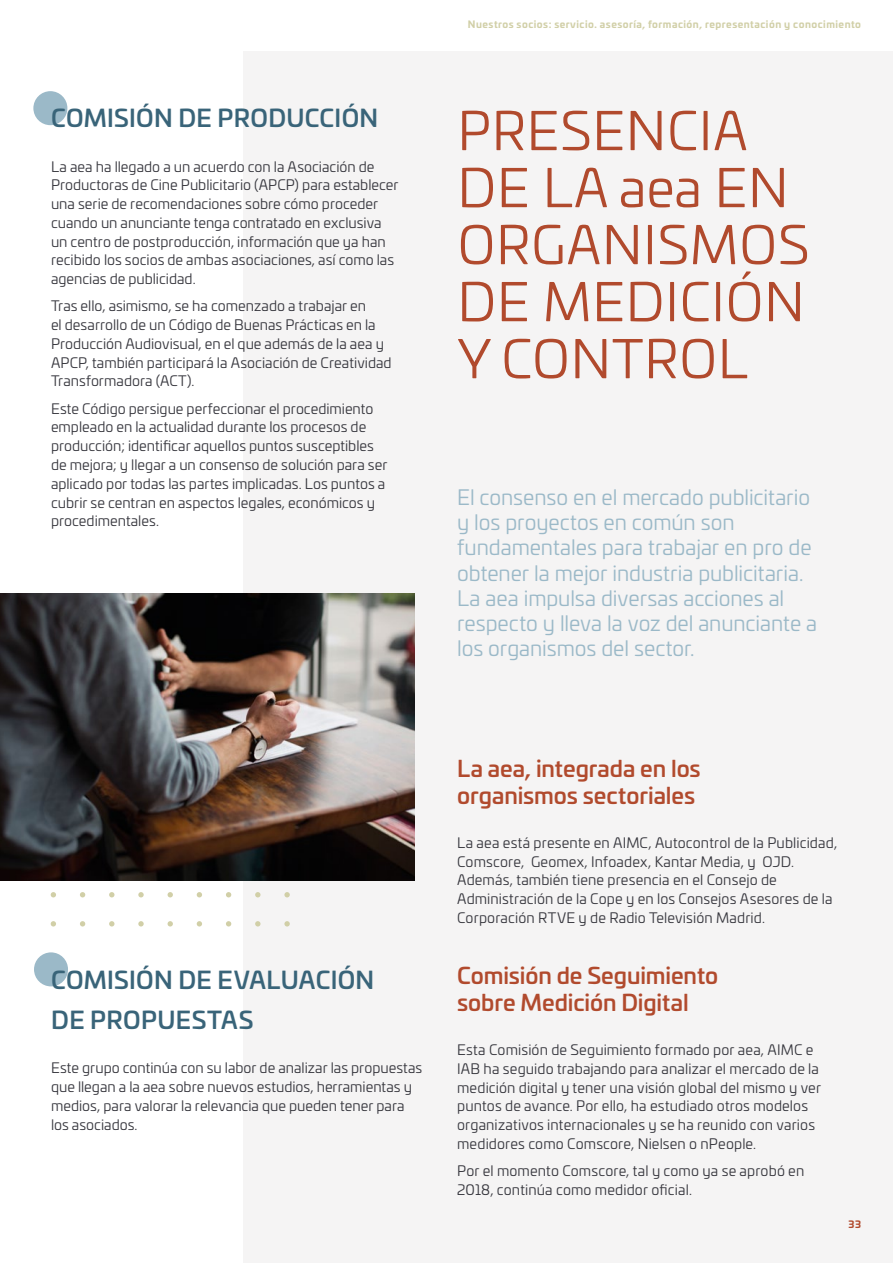
<style>
.page{position:relative;width:893px;height:1263px;background:#fff}
.page>*{position:absolute;margin:0;border:0;box-sizing:border-box;transform-origin:0 0}
.t1{font:52.5px/57px "Univia Pro";letter-spacing:.02em;color:#b14a2d}
.t2{font:500 24px/40.5px "Univia Pro";letter-spacing:.01em;color:#396479}
.t3{font:500 22.5px/27px "Univia Pro";letter-spacing:-.005em;color:#b14a2d}
.t4{font:21px/25.2px "Univia Pro";letter-spacing:-.005em;color:#9bb9c8}
.t5{font:14.25px/18.8px "Univia Pro";letter-spacing:.005em;color:#37373e}
.t6{font:700 9.75px "Univia Pro";letter-spacing:.05em;color:#d1cfa7}
.t7{font:700 9.75px "Univia Pro";color:#b14a2d}
</style>
<div class="page">
<div style="left:34px;top:952px;width:34px;height:34px;background:#9bb9c8;border-radius:50%"></div>
<div style="left:33px;top:91px;width:34px;height:34px;background:#9bb9c8;border-radius:50%"></div>
<div style="left:243px;top:51px;width:650px;height:1212px;background:#f5f4f4"></div>
<svg style="left:51px;top:892px;width:5px;height:5px"></svg>
<svg style="left:80px;top:892px;width:5px;height:5px"></svg>
<svg style="left:109px;top:892px;width:5px;height:5px"></svg>
<svg style="left:138px;top:892px;width:6px;height:5px"></svg>
<svg style="left:168px;top:892px;width:5px;height:5px"></svg>
<svg style="left:197px;top:892px;width:5px;height:5px"></svg>
<svg style="left:226px;top:892px;width:5px;height:5px"></svg>
<svg style="left:255px;top:892px;width:5px;height:5px"></svg>
<svg style="left:51px;top:921px;width:5px;height:5px"></svg>
<svg style="left:80px;top:921px;width:5px;height:5px"></svg>
<svg style="left:109px;top:921px;width:5px;height:5px"></svg>
<svg style="left:138px;top:921px;width:6px;height:5px"></svg>
<svg style="left:168px;top:921px;width:5px;height:5px"></svg>
<svg style="left:197px;top:921px;width:5px;height:5px"></svg>
<svg style="left:226px;top:921px;width:5px;height:5px"></svg>
<svg style="left:255px;top:921px;width:5px;height:5px"></svg>
<svg style="left:284px;top:892px;width:6px;height:5px"></svg>
<svg style="left:284px;top:921px;width:6px;height:5px"></svg>
<img style="left:0;top:594px;width:415px;height:287px">
<h2 class="t2" style="left:51px;top:97px;width:328px">COMISIÓN DE PRODUCCIÓN</h2>
<p class="t5" style="left:51px;top:156px;width:349px">La aea ha llegado a un acuerdo con la Asociación de Productoras de Cine Publicitario (APCP) para establecer una serie de recomendaciones sobre cómo proceder cuando un anunciante tenga contratado en exclusiva un centro de postproducción, información que ya han recibido los socios de ambas asociaciones, así como las agencias de publicidad.</p>
<p class="t5" style="left:51px;top:296px;width:342px">Tras ello, asimismo, se ha comenzado a trabajar en<br>el desarrollo de un Código de Buenas Prácticas en la Producción Audiovisual, en el que además de la aea y APCP, también participará la Asociación de Creatividad Transformadora (ACT).</p>
<p class="t5" style="left:51px;top:398px;width:338px">Este Código persigue perfeccionar el procedimiento empleado en la actualidad durante los procesos de producción; identificar aquellos puntos susceptibles de mejora; y llegar a un consenso de solución para ser aplicado por todas las partes implicadas. Los puntos a cubrir se centran en aspectos legales, económicos y procedimentales.</p>
<p class="t6" style="left:468px;top:16px;width:395px">Nuestros socios: servicio. asesoría, formación, representación y conocimiento</p>
<h1 class="t1" style="left:458px;top:100px;width:353px">PRESENCIA<br>DE LA aea EN<br>ORGANISMOS<br>DE MEDICIÓN<br>Y CONTROL</h1>
<p class="t4" style="left:457px;top:484px;width:362px">El consenso en el mercado publicitario y los proyectos en común son fundamentales para trabajar en pro de obtener la mejor industria publicitaria.<br>La aea impulsa diversas acciones al respecto y lleva la voz del anunciante a los organismos del sector.</p>
<h2 class="t2" style="left:51px;top:958px;width:325px">COMISIÓN DE EVALUACIÓN<br>DE PROPUESTAS</h2>
<p class="t5" style="left:51px;top:1058px;width:373px">Este grupo continúa con su labor de analizar las propuestas que llegan a la aea sobre nuevos estudios, herramientas y medios, para valorar la relevancia que pueden tener para los asociados.</p>
<h3 class="t3" style="left:457px;top:753px;width:245px">La aea, integrada en los organismos sectoriales</h3>
<p class="t5" style="left:457px;top:832px;width:382px">La aea está presente en AIMC, Autocontrol de la Publicidad, Comscore, Geomex, Infoadex, Kantar Media, y OJD.<br>Además, también tiene presencia en el Consejo de Administración de la Cope y en los Consejos Asesores de la Corporación RTVE y de Radio Televisión Madrid.</p>
<h3 class="t3" style="left:457px;top:960px;width:263px">Comisión de Seguimiento sobre Medición Digital</h3>
<p class="t5" style="left:457px;top:1040px;width:365px">Esta Comisión de Seguimiento formado por aea, AIMC e IAB ha seguido trabajando para analizar el mercado de la medición digital y tener una visión global del mismo y ver puntos de avance. Por ello, ha estudiado otros modelos organizativos internacionales y se ha reunido con varios medidores como Comscore, Nielsen o nPeople.</p>
<p class="t5" style="left:457px;top:1161px;width:349px">Por el momento Comscore, tal y como ya se aprobó en<br>2018, continúa como medidor oficial.</p>
<p class="t7" style="left:849px;top:1216px;width:14px">33</p>
</div>
